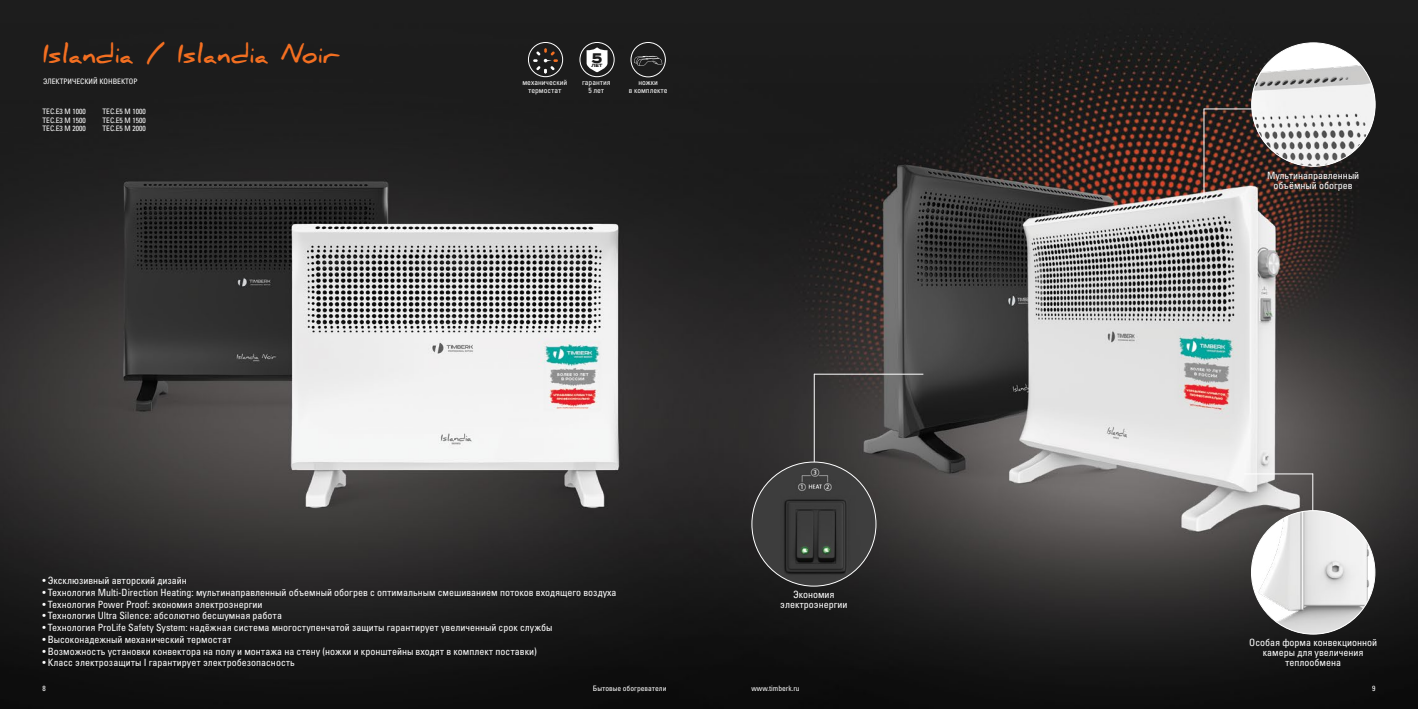
<style>
.page{position:relative;width:1418px;height:709px;background:#fff}
.page>*{position:absolute;margin:0;border:0;box-sizing:border-box;transform-origin:0 0}
.t1{font:700 25px "Daniel";color:#f36f21}
.t2{font:900 17.62px "Road Radio";color:#1b1b1b}
.t3{font:10px/10px "Partner Condensed";color:#fff;text-align:center}
.t4{font:7.5px/8.8px "Partner Condensed";color:#fff;text-align:center}
.t5{font:900 5.88px "Road Radio";color:#1b1b1b}
</style>
<div class="page">
<img style="left:0;top:0;width:1417px;height:709px">
<hr style="left:1312px;top:473px;width:1px;height:91px;background:#fff">
<hr style="left:1244px;top:473px;width:68px;height:1px;background:#fff">
<hr style="left:1203px;top:109px;width:1px;height:94px;background:#fff">
<hr style="left:1203px;top:109px;width:109px;height:1px;background:#fff">
<hr style="left:814px;top:374px;width:1px;height:91px;background:#fff">
<hr style="left:814px;top:374px;width:109px;height:1px;background:#fff">
<img style="left:1251px;top:43px;width:123px;height:123px;border-radius:62px">
<img style="left:1251px;top:510px;width:123px;height:124px;border-radius:62px">
<div style="left:630px;top:42px;width:35px;height:35px;border:1px solid #fff;border-radius:50%"></div>
<svg style="left:634px;top:56px;width:28px;height:10px"></svg>
<div style="left:528px;top:42px;width:35px;height:35px;border:1px solid #fff;border-radius:50%"></div>
<svg style="left:533px;top:48px;width:25px;height:25px"></svg>
<div style="left:579px;top:42px;width:35px;height:35px;border:1px solid #fff;border-radius:50%"></div>
<svg style="left:586px;top:47px;width:21px;height:25px"></svg>
<img style="left:752px;top:462px;width:124px;height:124px;border-radius:62px">
<h1 class="t1" style="left:43px;top:39px;width:297px">Islandia / Islandia Noir</h1>
<p class="t4" style="left:43px;top:77px;width:96px">ЭЛЕКТРИЧЕСКИЙ КОНВЕКТОР</p>
<p class="t4" style="left:43px;top:107px;width:45px;text-align:justify">TEC.E3 M 1000<br>TEC.E3 M 1500<br>TEC.E3 M 2000</p>
<p class="t4" style="left:102px;top:107px;width:45px;text-align:justify">TEC.E5 M 1000<br>TEC.E5 M 1500<br>TEC.E5 M 2000</p>
<p class="t4" style="left:522px;top:79px;width:46px;line-height:7.5px">механический термостат</p>
<h2 class="t2" style="left:591px;top:48px;width:12px">5</h2>
<p class="t5" style="left:591px;top:62px;width:13px">лет</p>
<p class="t4" style="left:582px;top:79px;width:30px;line-height:7.5px">гарантия<br>5 лет</p>
<p class="t4" style="left:628px;top:79px;width:40px;line-height:7.5px">ножки<br>в комплекте</p>
<p class="t3" style="left:43px;top:576px;width:146px">• Эксклюзивный авторский дизайн</p>
<p class="t3" style="left:43px;top:588px;width:575px">• Технология Multi-Direction Heating: мультинаправленный объемный обогрев с оптимальным смешиванием потоков входящего воздуха</p>
<p class="t3" style="left:43px;top:600px;width:221px">• Технология Power Proof: экономия электроэнергии</p>
<p class="t3" style="left:43px;top:611px;width:241px">• Технология Ultra Silence: абсолютно бесшумная работа</p>
<p class="t3" style="left:43px;top:623px;width:511px">• Технология ProLife Safety System: надёжная система многоступенчатой защиты гарантирует увеличенный срок службы</p>
<p class="t3" style="left:43px;top:635px;width:190px">• Высоконадежный механический термостат</p>
<p class="t3" style="left:43px;top:647px;width:496px">• Возможность установки конвектора на полу и монтажа на стену (ножки и кронштейны входят в комплект поставки)</p>
<p class="t3" style="left:43px;top:658px;width:254px">• Класс электрозащиты I гарантирует электробезопасность</p>
<p class="t3" style="left:780px;top:590px;width:69px">Экономия электроэнергии</p>
<p class="t3" style="left:1266px;top:171px;width:94px">Мультинаправленный объёмный обогрев</p>
<p class="t3" style="left:1249px;top:638px;width:129px">Особая форма конвекционной камеры для увеличения теплообмена</p>
<p class="t4" style="left:43px;top:685px;width:5px">8</p>
<p class="t4" style="left:593px;top:685px;width:75px">Бытовые обогреватели</p>
<p class="t4" style="left:751px;top:685px;width:50px">www.timberk.ru</p>
<p class="t4" style="left:1371px;top:685px;width:5px">9</p>
</div>
